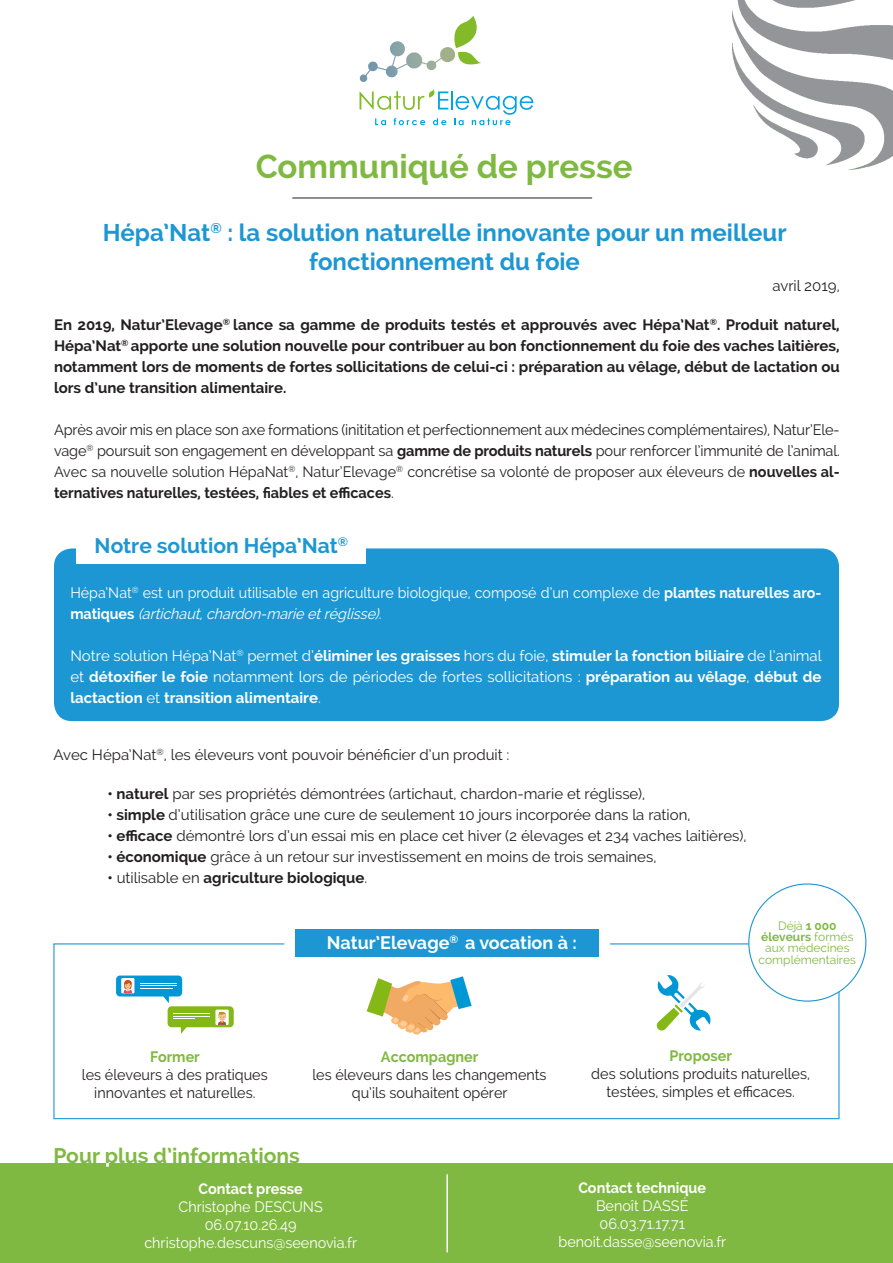
<style>
.page{position:relative;width:893px;height:1263px;background:#fff}
.page>*{position:absolute;margin:0;border:0;box-sizing:border-box;transform-origin:0 0}
.t1{font:700 33px "Raleway";color:#80b941}
.t2{font:700 24px "Raleway";color:#1c97d3}
.t3{font:700 21px "Raleway";color:#1c97d3}
.t4{font:700 21px "Raleway";color:#80b941}
.t5{font:700 18px "Raleway";color:#fff}
.t6{font:15px/21px "Raleway";color:#231f20;text-align:justify}
.t7{font:700 15px/21px "Raleway";color:#231f20;text-align:justify}
.t8{font:700 15px/21px "Raleway";color:#fff;text-align:justify}
.t9{font:15px/18px "Raleway";color:#231f20;text-align:center;scale:.96 1}
.t10{font:15px/21px "Raleway";color:#fff;scale:.95 1}
.t11{font:15px "Raleway";color:#fff;scale:.96 1}
.t12{font:700 15px "Raleway";color:#fff;scale:.96 1}
.t13{font:700 15px "Raleway";color:#80b941;scale:.96 1}
.t14{font:12px "Raleway";color:#80b941}
.t15{font:700 12px "Raleway";color:#80b941}
.s1{font-weight:700}
.s2{font-style:italic}
.s3{font-weight:400}
</style>
<div class="page">
<div style="left:53px;top:943px;width:786px;height:176px;border:1px solid #1c97d3"></div>
<div style="left:54px;top:548px;width:785px;height:173px;background:#1c97d3;border-radius:18px"></div>
<div style="left:77px;top:533px;width:289px;height:31px;background:#fff"></div>
<svg style="left:359px;top:90px;width:174px;height:35px"></svg>
<svg style="left:359px;top:16px;width:122px;height:66px"></svg>
<img style="left:733px;top:0;width:160px;height:170px">
<hr style="left:292px;top:198px;width:300px;height:1px;background:#231f20">
<div style="left:0;top:1163px;width:893px;height:100px;background:#80b941"></div>
<hr style="left:446px;top:1174px;width:2px;height:78px;background:#fff">
<svg style="left:116px;top:975px;width:118px;height:59px"></svg>
<svg style="left:367px;top:976px;width:105px;height:59px"></svg>
<svg style="left:656px;top:975px;width:55px;height:56px"></svg>
<div style="left:284px;top:921px;width:326px;height:45px;background:#fff"></div>
<div style="left:296px;top:929px;width:303px;height:28px;background:#1c97d3"></div>
<svg style="left:106px;top:1163px;width:3px;height:4px"></svg>
<div style="left:749px;top:884px;width:117px;height:117px;background:#fff;border-radius:50%"></div>
<p class="t1" style="left:256px;top:147px;width:378px">Communiqué de presse</p>
<p class="t2" style="left:103px;top:219px;width:686px">Hépa’Nat<sup>®</sup> : la solution naturelle innovante pour un meilleur</p>
<p class="t2" style="left:309px;top:247px;width:272px">fonctionnement du foie</p>
<p class="t6" style="left:772px;top:276px;width:69px">avril 2019,</p>
<p class="t7" style="left:54px;top:315px;width:787px">En 2019, Natur’Elevage<sup>®</sup> lance sa gamme de produits testés et approuvés avec Hépa’Nat<sup>®</sup>. Produit naturel, Hépa’Nat<sup>®</sup> apporte une solution nouvelle pour contribuer au bon fonctionnement du foie des vaches laitières, notamment lors de moments de fortes sollicitations de celui-ci : préparation au vêlage, début de lactation ou lors d’une transition alimentaire.</p>
<p class="t6" style="left:54px;top:420px;width:787px">Après avoir mis en place son axe formations (inititation et perfectionnement aux médecines complémentaires), Natur’Ele&shy;vage<sup>®</sup> poursuit son engagement en développant sa <span class="s1">gamme de produits naturels</span> pour renforcer l’immunité de l’animal.<br>Avec sa nouvelle solution HépaNat<sup>®</sup>, Natur’Elevage<sup>®</sup> concrétise sa volonté de proposer aux éleveurs de <span class="s1">nouvelles al&shy;ternatives naturelles, testées, fiables et efficaces</span>.</p>
<p class="t3" style="left:95px;top:533px;width:255px">Notre solution Hépa’Nat<sup>®</sup></p>
<p class="t10" style="left:70px;top:582px;width:792px">Hépa’Nat<sup>®</sup> est un produit utilisable en agriculture biologique, composé d’un complexe de <span class="s1">plantes naturelles aro&shy;m a t i q u e s</span> <span class="s2">(artichaut,chardon-marie etréglisse)</span>.</p>
<p class="t8" style="left:70px;top:645px;width:753px"><span class="s3">Notre solution Hépa’Nat</span><sup>®</sup> <span class="s3">permet d’</span>éliminer les graisses <span class="s3">hors du foie,</span> stimuler la fonction biliaire <span class="s3">de l’animal et</span> détoxifier le foie <span class="s3">notamment lors de périodes de fortes sollicitations :</span> préparation au vêlage<span class="s3">,</span> début de lactaction <span class="s3">et</span> transition alimentaire<span class="s3">.</span></p>
<p class="t6" style="left:53px;top:744px;width:458px">Avec Hépa’Nat<sup>®</sup>, les éleveurs vont pouvoir bénéficier d’un produit :</p>
<p class="t6" style="left:107px;top:783px;width:539px"><span class="s1">• naturel</span> par ses propriétés démontrées (artichaut, chardon-marie et réglisse),</p>
<p class="t6" style="left:107px;top:804px;width:585px"><span class="s1">• simple</span> d’utilisation grâce une cure de seulement 10 jours incorporée dans la ration,</p>
<p class="t6" style="left:107px;top:825px;width:641px"><span class="s1">• efficace</span> démontré lors d’un essai mis en place cet hiver (2 élevages et 234 vaches laitières),</p>
<p class="t6" style="left:107px;top:846px;width:551px"><span class="s1">• économique</span> grâce à un retour sur investissement en moins de trois semaines,</p>
<p class="t7" style="left:107px;top:867px;width:261px">• <span class="s3">utilisable en</span> agriculture biologique<span class="s3">.</span></p>
<p class="t5" style="left:327px;top:932px;width:251px">Natur’Elevage<sup>®</sup> a vocation à :</p>
<p class="t14" style="left:778px;top:918px;width:60px">Déjà <span class="s1">1 000</span></p>
<p class="t15" style="left:761px;top:930px;width:94px">éleveurs <span class="s3">formés</span></p>
<p class="t14" style="left:765px;top:941px;width:86px">aux médecines</p>
<p class="t14" style="left:759px;top:952px;width:99px">complémentaires</p>
<p class="t13" style="left:150px;top:1048px;width:53px">Former</p>
<p class="t9" style="left:82px;top:1065px;width:195px">les éleveurs à des pratiques</p>
<p class="t9" style="left:94px;top:1083px;width:169px">innovantes et naturelles.</p>
<p class="t13" style="left:381px;top:1048px;width:103px">Accompagner</p>
<p class="t9" style="left:312px;top:1065px;width:245px">les éleveurs dans les changements qu’ils souhaitent opérer</p>
<p class="t13" style="left:670px;top:1047px;width:66px">Proposer</p>
<p class="t9" style="left:591px;top:1064px;width:229px">des solutions produits naturelles,</p>
<p class="t9" style="left:606px;top:1082px;width:198px">testées, simples et efficaces.</p>
<p class="t4" style="left:54px;top:1144px;width:248px">Pour plus d’informations</p>
<p class="t12" style="left:198px;top:1180px;width:110px">Contact presse</p>
<p class="t11" style="left:178px;top:1197px;width:152px">Christophe DESCUNS</p>
<p class="t11" style="left:205px;top:1215px;width:97px">06.07.10.26.49</p>
<p class="t11" style="left:144px;top:1233px;width:223px">christophe.descuns@seenovia.fr</p>
<p class="t12" style="left:578px;top:1179px;width:135px">Contact technique</p>
<p class="t11" style="left:596px;top:1197px;width:98px">Benoît DASSÉ</p>
<p class="t11" style="left:600px;top:1215px;width:90px">06.03.71.17.71</p>
<p class="t11" style="left:558px;top:1233px;width:176px">benoit.dasse@seenovia.fr</p>
</div>
